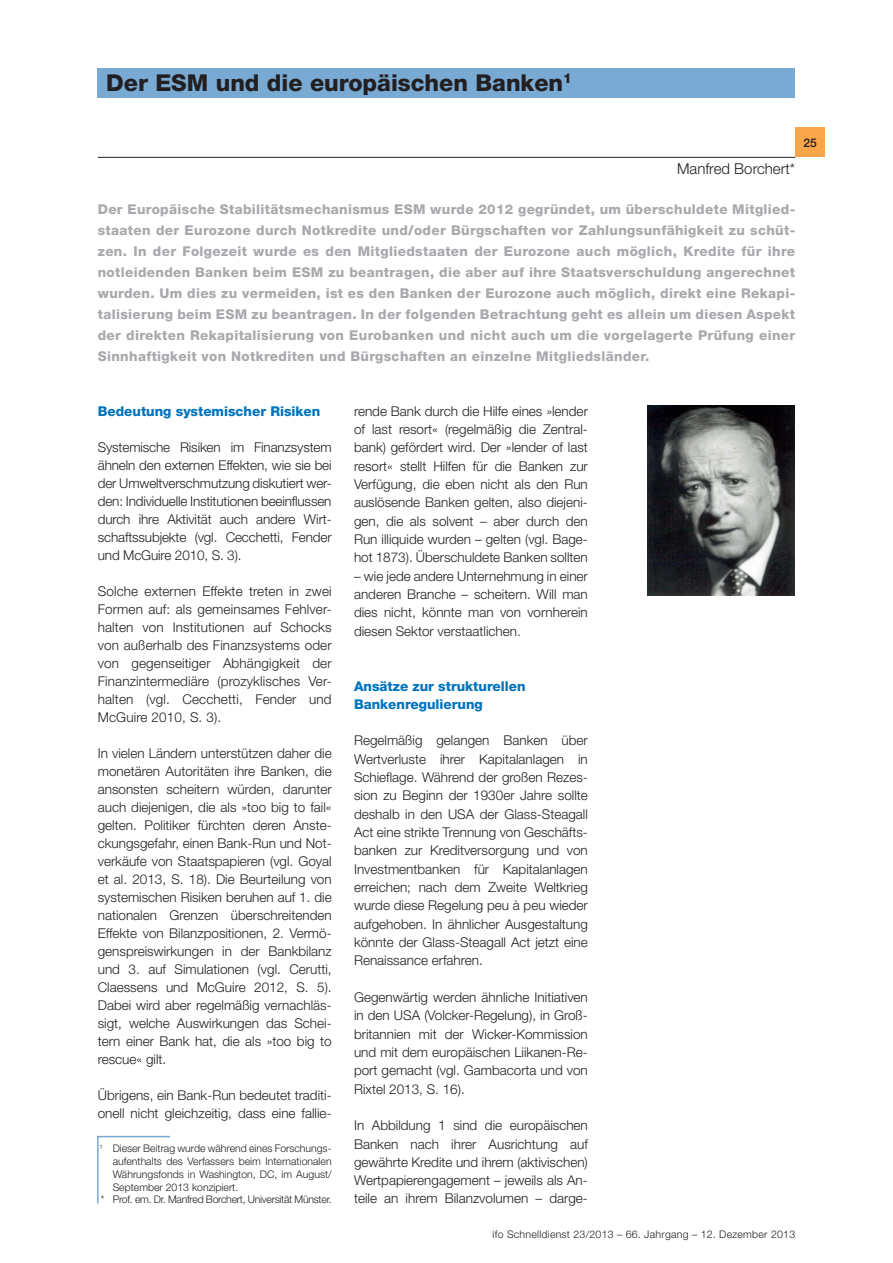
<style>
.page{position:relative;width:893px;height:1263px;background:#fff}
.page>*{position:absolute;margin:0;border:0;box-sizing:border-box;transform-origin:0 0}
.Headline_innen{font:800 23.25px "Helvetica Neue LT Std";color:#231f20}
.Autoren{font:300 15px "Helvetica Neue LT Std";color:#231f20}
.Fliesstext{font:300 13.5px/18.3px "Helvetica Neue LT Std";color:#231f20;text-align:justify}
.Lead-In_grau{font:800 13.5px/21px "Helvetica Neue LT Std";letter-spacing:.025em;color:#a8a9ad;text-align:justify}
.Überschrift_9_pt{font:800 13.5px/18.3px "Helvetica Neue LT Std";color:#0073bc}
.Fussnote{font:300 10.5px/12.8px "Helvetica Neue LT Std";color:#231f20;text-align:justify}
.Fussnote-2{font:300 10.5px "Helvetica Neue LT Std";letter-spacing:.025em;color:#231f20}
.Fussnote-3{font:300 10.5px "Helvetica Neue LT Std";letter-spacing:-.025em;color:#231f20}
</style>
<div class="page">
<hr style="left:98px;top:157px;width:697px;height:1px;background:#231f20">
<div style="left:795px;top:128px;width:30px;height:29px;background:#f9a64a"></div>
<div style="left:98px;top:68px;width:697px;height:30px;background:#79aad4"></div>
<svg style="left:97px;top:1135px;width:74px;height:69px"></svg>
<img style="left:647px;top:406px;width:148px;height:190px">
<p class="Headline_innen" style="left:106px;top:69px;width:467px">Der ESM und die europäischen Banken<sup>1</sup></p>
<p class="Autoren" style="left:677px;top:160px;width:120px">Manfred Borchert*</p>
<p class="Lead-In_grau" style="left:98px;top:198px;width:699px">Der Europäische Stabilitätsmechanismus ESM wurde 2012 gegründet, um überschuldete Mitglied&shy;staaten der Eurozone durch Notkredite und/oder Bürgschaften vor Zahlungsunfähigkeit zu schüt&shy;zen. In der Folgezeit wurde es den Mitgliedstaaten der Eurozone auch möglich, Kredite für ihre notleidenden Banken beim ESM zu beantragen, die aber auf ihre Staatsverschuldung angerechnet wurden. Um dies zu vermeiden, ist es den Banken der Eurozone auch möglich, direkt eine Rekapi&shy;talisierung beim ESM zu beantragen. In der folgenden Betrachtung geht es allein um diesen Aspekt der direkten Rekapitalisierung von Eurobanken und nicht auch um die vorgelagerte Prüfung einer Sinnhaftigkeit von Notkrediten und Bürgschaften an einzelne Mitgliedsländer.</p>
<p class="Überschrift_9_pt" style="left:98px;top:402px;width:224px">Bedeutung systemischer Risiken</p>
<p class="Fliesstext" style="left:98px;top:438px;width:235px">Systemische Risiken im Finanzsystem ähneln den externen Effekten, wie sie bei der Umweltverschmutzung diskutiert wer&shy;den: Individuelle Institutionen beeinflussen durch ihre Aktivität auch andere Wirt&shy;schaftssubjekte (vgl. Cecchetti, Fender und McGuire 2010, S. 3).</p>
<p class="Fliesstext" style="left:98px;top:582px;width:235px">Solche externen Effekte treten in zwei Formen auf: als gemeinsames Fehlver&shy;halten von Institutionen auf Schocks von außerhalb des Finanzsystems oder von gegenseitiger Abhängigkeit der Finanzintermediäre (prozyklisches Ver&shy;halten (vgl. Cecchetti, Fender und McGuire 2010, S. 3).</p>
<p class="Fliesstext" style="left:98px;top:744px;width:235px">In vielen Ländern unterstützen daher die monetären Autoritäten ihre Banken, die ansonsten scheitern würden, darunter auch diejenigen, die als »too big to fail« gelten. Politiker fürchten deren Anste&shy;ckungsgefahr, einen Bank-Run und Not&shy;verkäufe von Staatspapieren (vgl. Goyal et al. 2013, S. 18). Die Beurteilung von systemischen Risiken beruhen auf 1. die nationalen Grenzen überschreitenden Effekte von Bilanzpositionen, 2. Vermö&shy;genspreiswirkungen in der Bankbilanz und 3. auf Simulationen (vgl. Cerutti, Claessens und McGuire 2012, S. 5).<br>Dabei wird aber regelmäßig vernachläs&shy;sigt, welche Auswirkungen das Schei&shy;tern einer Bank hat, die als »too big to rescue« gilt.</p>
<p class="Fliesstext" style="left:98px;top:1086px;width:235px">Übrigens, ein Bank-Run bedeutet traditi&shy;onell nicht gleichzeitig, dass eine fallie-</p>
<p class="Fussnote" style="left:113px;top:1142px;width:220px;text-indent:-13px"><sup>1</sup> Dieser Beitrag wurde während eines Forschungs&shy;aufenthalts des Verfassers beim Internationalen Währungsfonds in Washington, DC, im August/ September 2013 konzipiert.</p>
<p class="Fussnote-3" style="left:101px;top:1193px;width:232px">* Prof. em. Dr. Manfred Borchert, Universität Münster.</p>
<p class="Fliesstext" style="left:354px;top:401px;width:235px">rende Bank durch die Hilfe eines »lender of last resort« (regelmäßig die Zentral&shy;bank) gefördert wird. Der »lender of last resort« stellt Hilfen für die Banken zur Verfügung, die eben nicht als den Run auslösende Banken gelten, also diejeni&shy;gen, die als solvent – aber durch den Run illiquide wurden – gelten (vgl. Bage&shy;hot 1873). Überschuldete Banken sollten</p>
<p class="Fliesstext" style="left:354px;top:566px;width:235px">– wie jede andere Unternehmung in einer anderen Branche – scheitern. Will man dies nicht, könnte man von vornherein diesen Sektor verstaatlichen.</p>
<p class="Überschrift_9_pt" style="left:354px;top:676px;width:173px">Ansätze zur strukturellen<br>Bankenregulierung</p>
<p class="Fliesstext" style="left:354px;top:731px;width:235px">Regelmäßig gelangen Banken über Wertverluste ihrer Kapitalanlagen in Schieflage. Während der großen Rezes&shy;sion zu Beginn der 1930er Jahre sollte deshalb in den USA der Glass-Steagall Act eine strikte Trennung von Geschäfts&shy;banken zur Kreditversorgung und von Investmentbanken für Kapitalanlagen erreichen; nach dem Zweite Weltkrieg wurde diese Regelung peu à peu wieder aufgehoben. In ähnlicher Ausgestaltung könnte der Glass-Steagall Act jetzt eine Renaissance erfahren.</p>
<p class="Fliesstext" style="left:354px;top:988px;width:235px">Gegenwärtig werden ähnliche Initiativen in den USA (Volcker-Regelung), in Groß&shy;britannien mit der Wicker-Kommission und mit dem europäischen Liikanen-Re&shy;port gemacht (vgl. Gambacorta und von Rixtel 2013, S. 16).</p>
<p class="Fliesstext" style="left:354px;top:1116px;width:235px">In Abbildung 1 sind die europäischen Banken nach ihrer Ausrichtung auf gewährte Kredite und ihrem (aktivischen)<br>Wertpapierengagement – jeweils als An&shy;teile an ihrem Bilanzvolumen – darge-</p>
<p class="Fussnote-2" style="left:493px;top:1228px;width:304px">ifo Schnelldienst 23/2013 – 66. Jahrgang – 12. Dezember 2013</p>
</div>
